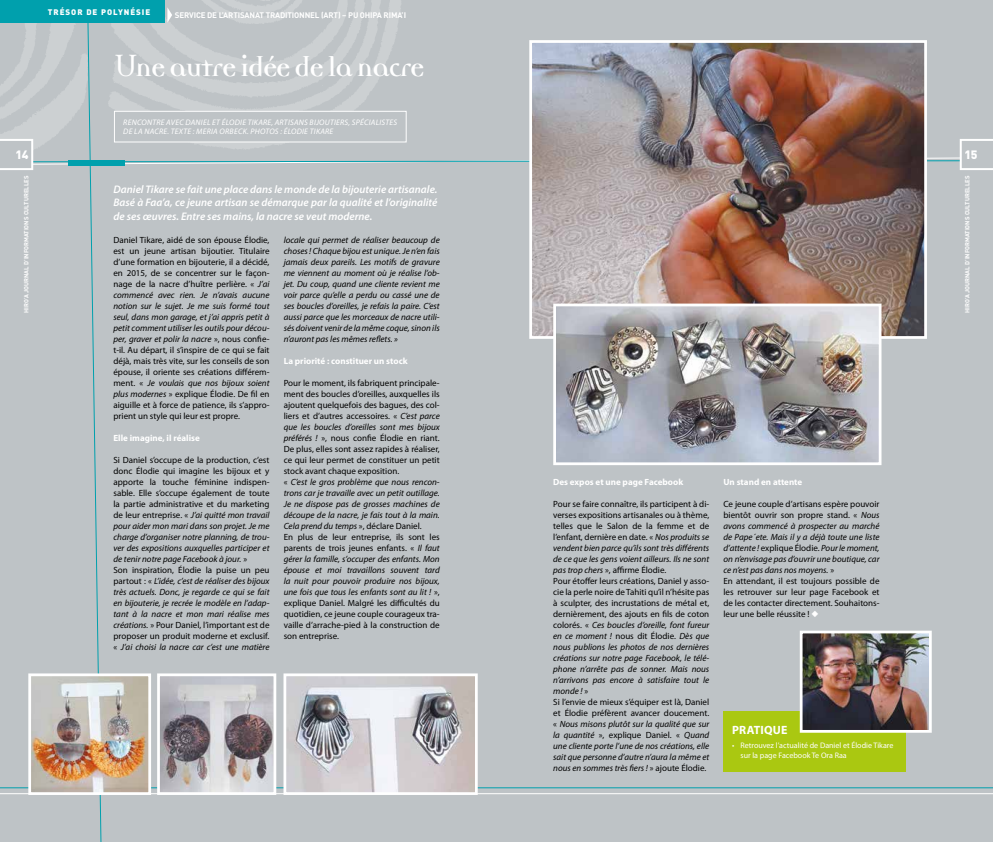
<style>
.page{position:relative;width:993px;height:842px;background:#fff}
.page>*{position:absolute;margin:0;border:0;box-sizing:border-box;transform-origin:0 0}
.t1{font:700 30px "Democratica";letter-spacing:-.035em;color:#fff}
.t2{font:700 12px "Myriad Pro";letter-spacing:.02em;color:#fff}
.t3{font:900 12px "DIN";color:#fff}
.t4{font:italic 600 11px/13.2px "Myriad Pro";color:#fff;text-align:justify}
.t5{font:italic 9px/11px "Myriad Pro";color:#000}
.t6{font:9px/11px "Myriad Pro";color:#000}
.t7{font:700 9px "Myriad Pro";color:#fff}
.t8{font:italic 8px/9.6px "Myriad Pro";letter-spacing:.03em;color:#fff}
.t9{font:8px/9.6px "Myriad Pro";color:#fff}
.t10{font:700 8px "DIN";letter-spacing:-.02em;color:#fff}
.t11{font:900 8px "DIN";color:#fff}
.t12{font:700 6px "DIN";color:#fff}
.s1{font-weight:400;font-size:50px}
.s2{font-style:italic}
.s3{font-style:normal}
.s4{color:#fff}
</style>
<div class="page">
<div style="left:0;top:0;width:992px;height:842px;background:#bec3c6"></div>
<div style="left:723px;top:711px;width:182px;height:60px;background:#aac811"></div>
<img style="left:803px;top:635px;width:124px;height:94px">
<div style="left:799px;top:631px;width:132px;height:102px;border:3px solid #fff"></div>
<img style="left:533px;top:44px;width:389px;height:291px">
<div style="left:529px;top:40px;width:397px;height:299px;border:3px solid #fff"></div>
<img style="left:557px;top:308px;width:320px;height:153px">
<div style="left:553px;top:304px;width:328px;height:161px;border:3px solid #fff"></div>
<img style="left:287px;top:677px;width:186px;height:114px">
<div style="left:283px;top:673px;width:194px;height:122px;border:3px solid #fff"></div>
<img style="left:32px;top:677px;width:115px;height:114px">
<div style="left:28px;top:673px;width:123px;height:122px;border:3px solid #fff"></div>
<img style="left:161px;top:677px;width:111px;height:114px">
<div style="left:157px;top:673px;width:119px;height:122px;border:3px solid #fff"></div>
<h2 class="t3" style="left:15px;top:147px;width:14px">14</h2>
<p class="t12" style="left:22px;top:313px;width:139px;rotate:-90deg">HIRO’A JOURNAL D’INFORMATIONS CULTURELLES</p>
<p class="t11" style="left:48px;top:6px;width:25px">TRÉSOR</p>
<p class="t11" style="left:86px;top:6px;width:22px">DE POL</p>
<p class="t11" style="left:118px;top:6px;width:12px">YNÉSIE</p>
<p class="t10" style="left:175px;top:10px;width:10px">SERVICE</p>
<p class="t10" style="left:207px;top:10px;width:22px">DE L’ARTISANAT</p>
<p class="t10" style="left:265px;top:10px;width:6px">TRADITIONNEL</p>
<p class="t10" style="left:321px;top:10px;width:49px">(ART) – PU OHIPA</p>
<p class="t10" style="left:383px;top:10px;width:6px">RIMA</p>
<p class="t10" style="left:401px;top:10px;width:5px">’I</p>
<h1 class="t1" style="left:113px;top:54px;width:312px"><span class="s1">U</span>ne autre idée de la nacre</h1>
<p class="t8" style="left:123px;top:117px;width:275px">Rencontre avec Daniel et élodie Tikare, artisans bijo utiers, spécialistes de la nacre. Texte : Meria Orbeck. Photos : élodie Tikare</p>
<p class="t4" style="left:113px;top:183px;width:325px">Daniel Tikare se fait une place dans le monde de la bijouterie artisanale.<br>Basé à Faa’a, ce jeune artisan se démarque par la qualité et l’originalité de ses œuvres. Entre ses mains, la nacre se veut moderne.</p>
<p class="t6" style="left:113px;top:234px;width:158px;text-align:justify">Daniel Tikare, aidé de son épouse élodie, est un jeune artisan bijoutier. Titulaire d’une formation en bijouterie, il a décidé, en 2015, de se concentrer sur le façon&shy;nage de la nacre d’huître perlière. « <span class="s2">J’ai commencé avec rien. Je n’avais aucune notion sur le sujet. Je me suis formé tout seul, dans mon garage, et j’ai appris petit à petit comment utiliser les outils pour décou&shy;per, graver et polir la nacre</span> », nous confie&shy;t-il. Au départ, il s’inspire de ce qui se fait déjà, mais très vite, sur les conseils de son épouse, il oriente ses créations différem&shy;ment. « <span class="s2">Je voulais que nos bijoux soient plus modernes</span> » explique élodie. De fil en aiguille et à force de patience, ils s’appro&shy;prient un style qui leur est propre.</p>
<p class="t7" style="left:113px;top:432px;width:88px">Elle imagine, il réalise</p>
<p class="t5" style="left:113px;top:454px;width:158px"><span class="s3">Si Daniel s’occupe de la production, c’est donc Élodie qui imagine les bijoux et y apporte la touche féminine indispen&shy;sable. Elle s’occupe également de toute la partie administrative et du marketing de leur entreprise. «</span> J’ai quitté mon travail pour aider mon mari dans son projet. Je me charge d’organiser notre planning, de trou&shy;ver des expositions auxquelles participer et de tenir notre page Facebook à jour. <span class="s3">»<br>Son inspiration, Élodie la puise un peu partout : «</span> L’idée, c’est de réaliser des bijoux très actuels. Donc, je regarde ce qui se fait en bijouterie, je recrée le modèle en l’adap&shy;tant à la nacre et mon mari réalise mes créations. <span class="s3">» Pour Daniel, l’important est de proposer un produit moderne et exclusif. «</span> J’ai choisi la nacre car c’est une matière</p>
<p class="t5" style="left:283px;top:234px;width:158px;text-align:justify">locale qui permet de réaliser beaucoup de choses ! Chaque bijou est unique. Je n’en fais jamais deux pareils. Les motifs de gravure me viennent au moment où je réalise l’ob&shy;jet. Du coup, quand une cliente revient me voir parce qu’elle a perdu ou cassé une de ses boucles d’oreilles, je refais la paire. C’est aussi parce que les morceaux de nacre utili&shy;sés doivent venir de la même coque, sinon ils n’auront pas les mêmes reflets. »</p>
<p class="t7" style="left:283px;top:355px;width:125px">La priorité : constituer un stock</p>
<p class="t6" style="left:283px;top:377px;width:158px">Pour le moment, ils fabriquent principale&shy;ment des boucles d’oreilles, auxquelles ils ajoutent quelquefois des bagues, des col&shy;liers et d’autres accessoires. « <span class="s2">C’est parce que les boucles d’oreilles sont mes bijoux préférés !</span> », nous confie Élodie en riant.<br>De plus, elles sont assez rapides à réaliser, ce qui leur permet de constituer un petit stock avant chaque exposition.<br>« <span class="s2">C’est le gros problème que nous rencon&shy;trons car je travaille avec un petit outillage.<br>Je ne dispose pas de grosses machines de découpe de la nacre, je fais tout à la main.<br>Cela prend du temps</span> », déclare Daniel.<br>En plus de leur entreprise, ils sont les parents de trois jeunes enfants. « <span class="s2">Il faut gérer la famille, s’occuper des enfants. Mon épouse et moi travaillons souvent tard la nuit pour pouvoir produire nos bijoux, une fois que tous les enfants sont au lit !</span> », explique Daniel. Malgré les difficultés du quotidien, ce jeune couple courageux tra&shy;vaille d’arrache-pied à la construction de son entreprise.</p>
<p class="t7" style="left:553px;top:476px;width:131px">Des expos et une page Facebook</p>
<p class="t5" style="left:553px;top:498px;width:158px"><span class="s3">Pour se faire connaître, ils participent à di&shy;verses expositions artisanales ou à thème, telles que le Salon de la femme et de l’enfant, dernière en date. «</span> Nos produits se vendent bien parce qu’ils sont très différents de ce que les gens voient ailleurs. Ils ne sont pas trop chers <span class="s3">», affirme Élodie.<br>Pour étoffer leurs créations, Daniel y asso&shy;cie la perle noire de Tahiti qu’il n’hésite pas à sculpter, des incrustations de métal et, dernièrement, des ajouts en fils de coton colorés. «</span> Ces boucles d’oreille, font fureur en ce moment ! <span class="s3">nous dit Élodie.</span> Dès que nous publions les photos de nos dernières créations sur notre page Facebook, le télé&shy;phone n’arrête pas de sonner. Mais nous n’arrivons pas encore à satisfaire tout le monde ! <span class="s3">»<br>Si l’envie de mieux s’équiper est là, Daniel et Élodie préfèrent avancer doucement. «</span> Nous misons plutôt sur la qualité que sur la quantité <span class="s3">», explique Daniel. «</span> Quand une cliente porte l’une de nos créations, elle sait que personne d’autre n’aura la même et nous en sommes très fiers ! <span class="s3">» ajoute Élodie.</span></p>
<p class="t7" style="left:723px;top:476px;width:80px">Un stand en attente</p>
<p class="t6" style="left:723px;top:498px;width:158px">Ce jeune couple d’artisans espère pouvoir bientôt ouvrir son propre stand. « <span class="s2">Nous avons commencé à prospecter au marché de Pape΄ete. Mais il y a déjà toute une liste d’attente !</span> explique Élodie. <span class="s2">Pour le moment, on n’envisage pas d’ouvrir une boutique, car ce n’est pas dans nos moyens.</span> »<br>En attendant, il est toujours possible de les retrouver sur leur page Facebook et de les contacter directement. Souhaitons&shy;leur une belle réussite ! <span class="s4">◆</span></p>
<h2 class="t2" style="left:731px;top:722px;width:56px">Pratique</h2>
<p class="t9" style="left:740px;top:740px;width:154px;text-indent:-9px">• Retrouvez l’actualité de Daniel et Élodie Tikare sur la page Facebook Te Ora Raa</p>
<h2 class="t3" style="left:964px;top:147px;width:14px">15</h2>
<p class="t12" style="left:963px;top:313px;width:139px;rotate:-90deg">HIRO’A JOURNAL D’INFORMATIONS CULTURELLES</p>
</div>
